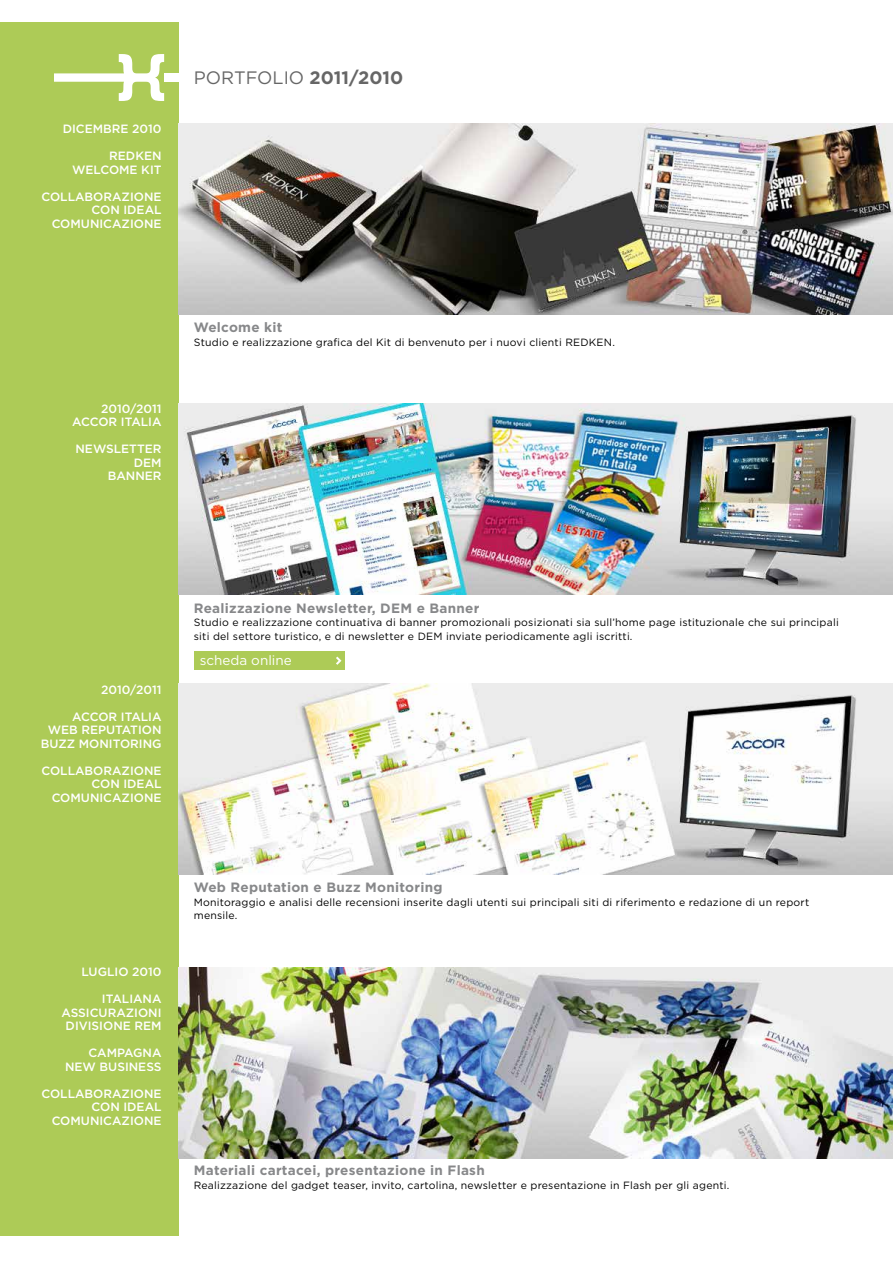
<style>
.page{position:relative;width:893px;height:1263px;background:#fff}
.page>*{position:absolute;margin:0;border:0;box-sizing:border-box;transform-origin:0 0}
.t1{font:18px "Gotham";color:#666}
.t2{font:700 13.5px "Gotham";letter-spacing:.02em;color:#87888a}
.t3{font:13.5px "Gotham";color:#fff}
.t4{font:500 12px/13.5px "Gotham";color:#fff;text-align:right}
.t5{font:10.5px/13.5px "Gotham";letter-spacing:.02em;color:#000}
.s1{font-weight:700}
</style>
<div class="page">
<div style="left:0;top:23px;width:179px;height:1213px;background:#adcb57"></div>
<div style="left:164px;top:73px;width:15px;height:9px;background:#fff"></div>
<svg style="left:54px;top:54px;width:110px;height:47px"></svg>
<img style="left:179px;top:124px;width:714px;height:190px">
<img style="left:179px;top:684px;width:714px;height:191px">
<img style="left:179px;top:967px;width:714px;height:191px">
<img style="left:179px;top:404px;width:714px;height:191px">
<div style="left:195px;top:651px;width:150px;height:19px;background:#adcb57"></div>
<svg style="left:336px;top:657px;width:5px;height:8px"></svg>
<p class="t4" style="left:63px;top:122px;width:100px">DICEMBRE 2010</p>
<p class="t4" style="left:72px;top:149px;width:91px">REDKEN<br>WELCOME KIT</p>
<p class="t4" style="left:41px;top:190px;width:122px">COLLABORAZIONE<br>CON IDEAL<br>COMUNICAZIONE</p>
<h1 class="t1" style="left:194px;top:66px;width:211px">PORTFOLIO <span class="s1">2011/2010</span></h1>
<p class="t4" style="left:72px;top:402px;width:91px">2010/2011<br>ACCOR ITALIA</p>
<p class="t4" style="left:75px;top:442px;width:88px">NEWSLETTER<br>DEM<br>BANNER</p>
<p class="t2" style="left:194px;top:318px;width:90px">Welcome kit</p>
<p class="t5" style="left:194px;top:335px;width:423px">Studio e realizzazione grafica del Kit di benvenuto per i nuovi clienti REDKEN.</p>
<p class="t4" style="left:101px;top:682px;width:62px">2010/2011</p>
<p class="t4" style="left:41px;top:709px;width:122px">ACCOR ITALIA<br>WEB REPUTATION<br>BUZZ MONITORING</p>
<p class="t4" style="left:41px;top:763px;width:122px">COLLABORAZIONE<br>CON IDEAL<br>COMUNICAZIONE</p>
<p class="t4" style="left:81px;top:965px;width:82px">LUGLIO 2010</p>
<p class="t4" style="left:61px;top:992px;width:102px">ITALIANA<br>ASSICURAZIONI<br>DIVISIONE REM</p>
<p class="t4" style="left:65px;top:1046px;width:98px">CAMPAGNA<br>NEW BUSINESS</p>
<p class="t4" style="left:41px;top:1087px;width:122px">COLLABORAZIONE<br>CON IDEAL<br>COMUNICAZIONE</p>
<p class="t2" style="left:194px;top:599px;width:287px">Realizzazione Newsletter, DEM e Banner</p>
<p class="t5" style="left:194px;top:615px;width:646px">Studio e realizzazione continuativa di banner promozionali posizionati sia sull’home page istituzionale che sui principali siti del settore turistico, e di newsletter e DEM inviate periodicamente agli iscritti.</p>
<p class="t3" style="left:200px;top:651px;width:94px">scheda online</p>
<p class="t2" style="left:194px;top:879px;width:250px">Web Reputation e Buzz Monitoring</p>
<p class="t5" style="left:194px;top:895px;width:617px">Monitoraggio e analisi delle recensioni inserite dagli utenti sui principali siti di riferimento e redazione di un report mensile.</p>
<p class="t2" style="left:194px;top:1161px;width:292px">Materiali cartacei, presentazione in Flash</p>
<p class="t5" style="left:194px;top:1178px;width:537px">Realizzazione del gadget teaser, invito, cartolina, newsletter e presentazione in Flash per gli agenti.</p>
</div>
